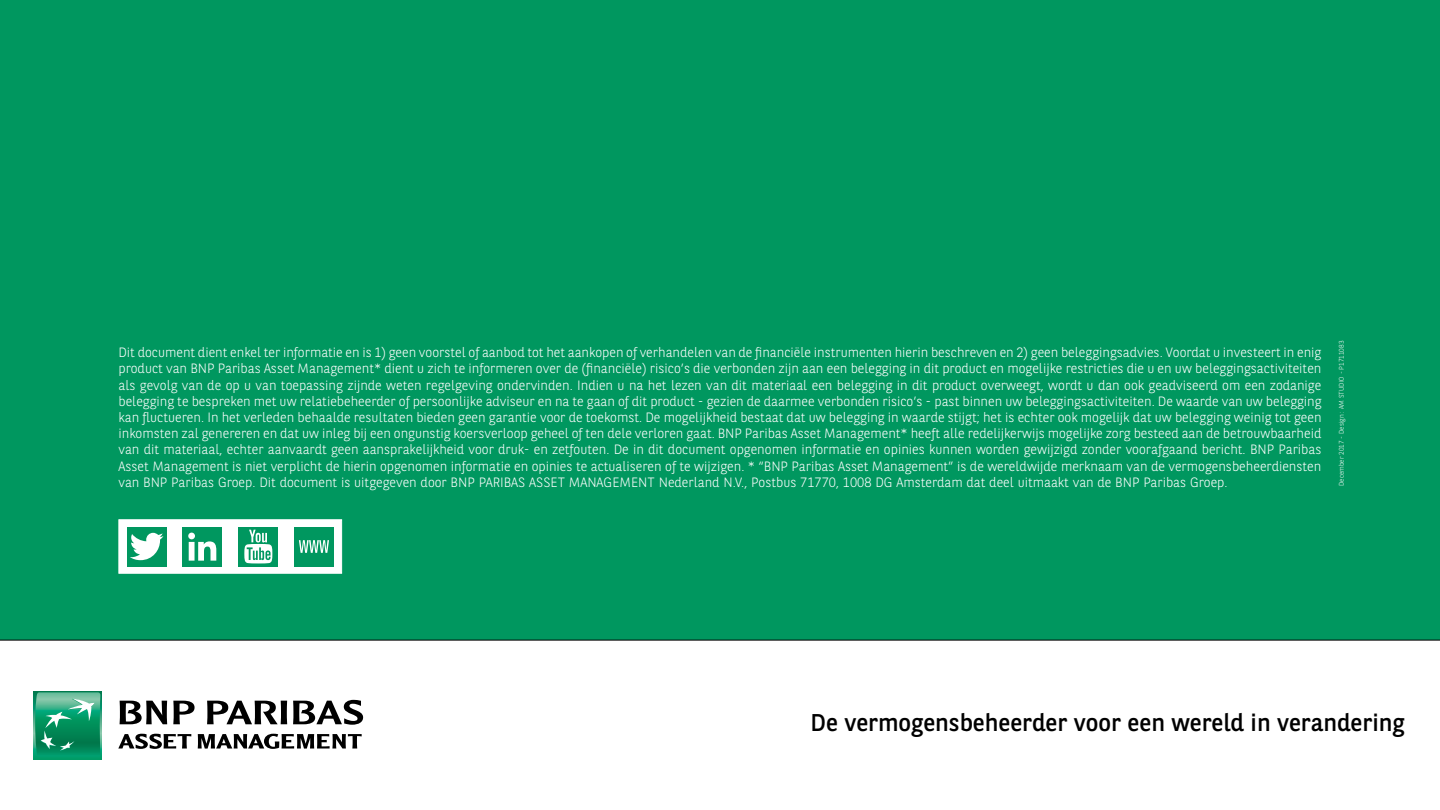
<style>
.page{position:relative;width:1440px;height:810px;background:#fff}
.page>*{position:absolute;margin:0;border:0;box-sizing:border-box;transform-origin:0 0}
.t1{font:24.22px "BNPP Sans";color:#000}
.t2{font:300 13.5px/16.2px "BNPP Sans";color:#fff;text-align:justify}
.t3{font:300 6.75px "BNPP Sans";color:#fff}
</style>
<div class="page">
<svg style="left:118px;top:734px;width:73px;height:15px"></svg>
<svg style="left:198px;top:734px;width:164px;height:15px"></svg>
<svg style="left:120px;top:701px;width:47px;height:23px"></svg>
<svg style="left:173px;top:701px;width:22px;height:23px"></svg>
<svg style="left:207px;top:701px;width:80px;height:23px"></svg>
<svg style="left:293px;top:700px;width:70px;height:25px"></svg>
<svg style="left:34px;top:691px;width:68px;height:68px"></svg>
<svg style="left:35px;top:692px;width:65px;height:65px;background:#2fa279"></svg>
<div style="left:0;top:0;width:1440px;height:640px;background:#00975f"></div>
<div style="left:118px;top:519px;width:224px;height:55px;background:#fff;border:1px solid #fff"></div>
<div style="left:127px;top:527px;width:39px;height:39px;background:#00975f"></div>
<svg style="left:130px;top:533px;width:33px;height:27px"></svg>
<div style="left:183px;top:527px;width:39px;height:39px;background:#00975f"></div>
<svg style="left:188px;top:533px;width:28px;height:28px"></svg>
<div style="left:239px;top:527px;width:39px;height:39px;background:#00975f"></div>
<svg style="left:244px;top:530px;width:28px;height:33px"></svg>
<div style="left:294px;top:527px;width:39px;height:39px;background:#00975f"></div>
<svg style="left:299px;top:540px;width:30px;height:13px"></svg>
<p class="t2" style="left:118px;top:344px;width:1205px">Dit document dient enkel ter informatie en is 1) geen voorstel of aanbod tot het aankopen of verhandelen van de financiële instrumenten hierin beschreven en 2) geen beleggingsadvies. Voordat u investeert in enig product van BNP Paribas Asset Management* dient u zich te informeren over de (financiële) risico’s die verbonden zijn aan een belegging in dit product en mogelijke restricties die u en uw beleggingsactiviteiten als gevolg van de op u van toepassing zijnde weten regelgeving ondervinden. Indien u na het lezen van dit materiaal een belegging in dit product overweegt, wordt u dan ook geadviseerd om een zodanige belegging te bespreken met uw relatiebeheerder of persoonlijke adviseur en na te gaan of dit product - gezien de daarmee verbonden risico’s - past binnen uw beleggingsactiviteiten. De waarde van uw belegging kan fluctueren. In het verleden behaalde resultaten bieden geen garantie voor de toekomst. De mogelijkheid bestaat dat uw belegging in waarde stijgt; het is echter ook mogelijk dat uw belegging weinig tot geen inkomsten zal genereren en dat uw inleg bij een ongunstig koersverloop geheel of ten dele verloren gaat. BNP Paribas Asset Management* heeft alle redelijkerwijs mogelijke zorg besteed aan de betrouwbaarheid van dit materiaal, echter aanvaardt geen aansprakelijkheid voor druk- en zetfouten. De in dit document opgenomen informatie en opinies kunnen worden gewijzigd zonder voorafgaand bericht. BNP Paribas Asset Management is niet verplicht de hierin opgenomen informatie en opinies te actualiseren of te wijzigen. * “BNP Paribas Asset Management” is de wereldwijde merknaam van de vermogensbeheerdiensten van BNP Paribas Groep. Dit document is uitgegeven door BNP PARIBAS ASSET MANAGEMENT Nederland N.V., Postbus 71770, 1008 DG Amsterdam dat deel uitmaakt van de BNP Paribas Groep.</p>
<p class="t3" style="left:1337px;top:486px;width:147px;rotate:-90deg">December 2017 - Design : AM STUDIO - P1711083</p>
<h1 class="t1" style="left:811px;top:706px;width:595px">De vermogensbeheerder voor een wereld in verandering</h1>
</div>
